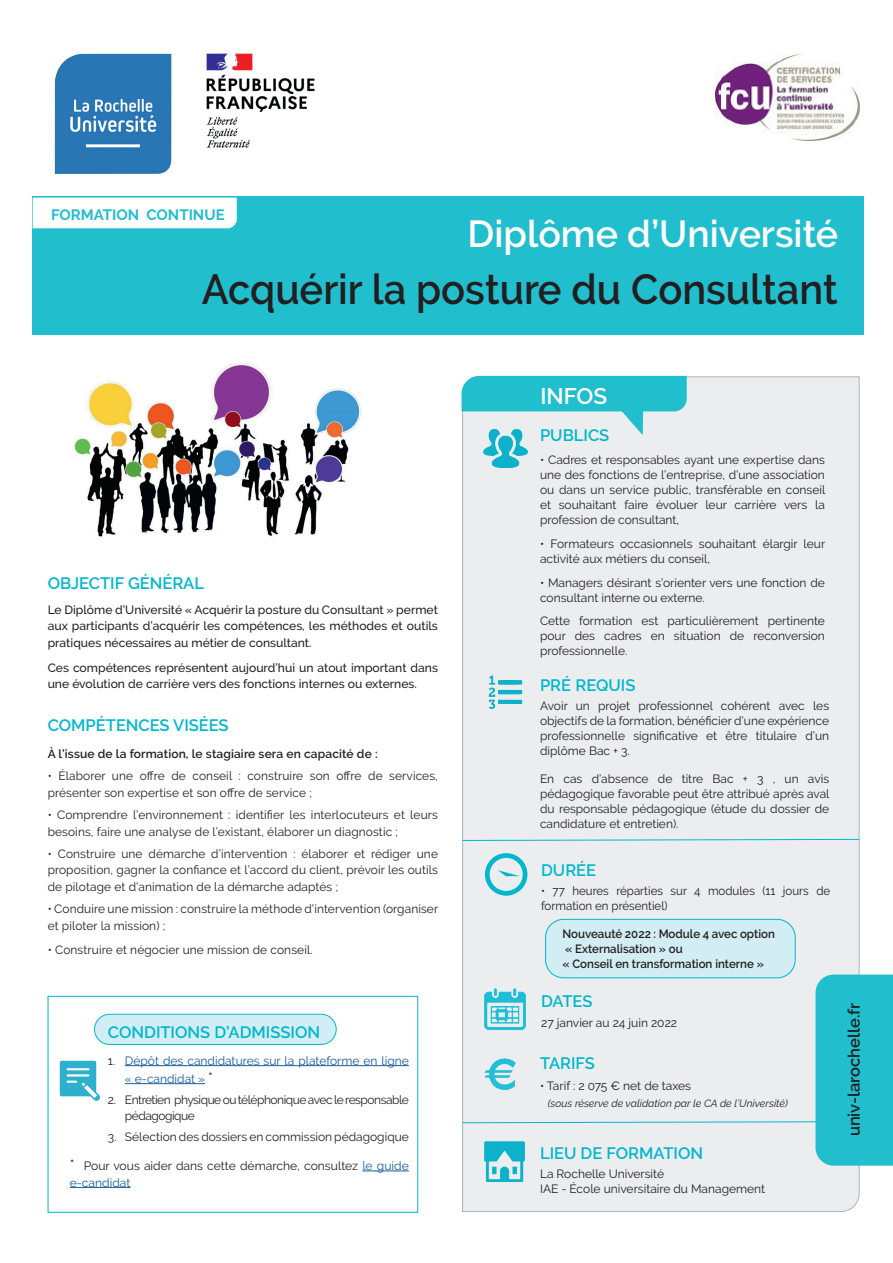
<style>
.page{position:relative;width:893px;height:1263px;background:#fff}
.page>*{position:absolute;margin:0;border:0;box-sizing:border-box;transform-origin:0 0}
.t1{font:600 42px "Raleway";color:#231f20;scale:.95 1}
.t2{font:600 37.5px "Raleway";color:#fff}
.t3{font:600 22.5px "Raleway";color:#fff}
.t4{font:600 16.5px "Raleway";color:#00b7ce}
.t5{font:600 16.5px "Raleway";color:#231f20}
.t6{font:700 15px "Raleway";color:#21bece}
.t7{font:12px/15px "Raleway";color:#231f20}
.t8{font:500 12px/16.5px "Raleway";color:#231f20;text-align:justify}
.t9{font:600 12px/15px "Raleway";color:#231f20;scale:.96 1}
.t10{font:12px/16.5px "Raleway";letter-spacing:-.04em;color:#231f20}
.t11{font:12px/15px "Raleway";color:#231f20;scale:.96 1}
.t12{font:12px/18px "Raleway";color:#175d9e}
.t13{font:600 12px "Raleway";color:#231f20}
.t14{font:italic 10.5px "Raleway";color:#231f20}
.s1{color:#231f20}
.s2{font-size:15px;color:#231f20}
.s3{font-size:15px}
.s4{color:#175d9e}
</style>
<div class="page">
<div style="left:32px;top:197px;width:831px;height:138px;background:#21bece"></div>
<img style="left:54px;top:53px;width:118px;height:121px">
<div style="left:462px;top:376px;width:398px;height:836px;background:#ebedef"></div>
<svg style="left:485px;top:853px;width:42px;height:43px"></svg>
<img style="left:484px;top:435px;width:43px;height:35px">
<img style="left:485px;top:667px;width:45px;height:48px">
<img style="left:485px;top:1166px;width:40px;height:15px">
<div style="left:95px;top:1014px;width:241px;height:30px;background:#d2edf3;border-radius:15px"></div>
<div style="left:94px;top:1014px;width:243px;height:31px;border:1px solid #00b7ce;border-radius:15px"></div>
<hr style="left:125px;top:1065px;width:284px;height:1px;background:#175d9e">
<hr style="left:125px;top:1083px;width:80px;height:1px;background:#175d9e">
<hr style="left:362px;top:1170px;width:47px;height:1px;background:#175d9e">
<hr style="left:70px;top:1187px;width:61px;height:1px;background:#175d9e">
<div style="left:48px;top:996px;width:370px;height:217px;border:1px solid #00b7ce"></div>
<svg style="left:462px;top:839px;width:397px;height:2px"></svg>
<svg style="left:462px;top:376px;width:225px;height:59px"></svg>
<svg style="left:462px;top:974px;width:431px;height:192px"></svg>
<img style="left:59px;top:1060px;width:40px;height:41px">
<img style="left:74px;top:363px;width:288px;height:174px">
<img style="left:715px;top:55px;width:144px;height:85px">
<img style="left:206px;top:53px;width:109px;height:95px">
<svg style="left:32px;top:197px;width:205px;height:32px"></svg>
<div style="left:546px;top:919px;width:249px;height:59px;background:#d2edf3;border-radius:18px"></div>
<div style="left:545px;top:919px;width:250px;height:59px;border:1px solid #00b7ce;border-radius:18px"></div>
<p class="t6" style="left:51px;top:206px;width:175px">FORMATION CONTINUE</p>
<h2 class="t2" style="left:468px;top:212px;width:372px">Diplôme d’Université</h2>
<h1 class="t1" style="left:202px;top:265px;width:671px">Acquérir la posture du Consultant</h1>
<h3 class="t4" style="left:48px;top:573px;width:158px">OBJECTIF GÉNÉRAL</h3>
<p class="t8" style="left:48px;top:601px;width:392px">Le Diplôme d’Université « Acquérir la posture du Consultant » permet aux participants d’acquérir les compétences, les méthodes et outils pratiques nécessaires au métier de consultant.</p>
<p class="t8" style="left:48px;top:659px;width:392px">Ces compétences représentent aujourd’hui un atout important dans une évolution de carrière vers des fonctions internes ou externes.</p>
<h3 class="t4" style="left:48px;top:716px;width:183px">COMPÉTENCES VISÉES</h3>
<p class="t13" style="left:48px;top:747px;width:332px">À l’issue de la formation, le stagiaire sera en capacité de :</p>
<p class="t7" style="left:48px;top:768px;width:392px;line-height:16.5px">• Élaborer une offre de conseil : construire son offre de services, présenter son expertise et son offre de service ;</p>
<p class="t7" style="left:48px;top:806px;width:392px;line-height:16.5px">• Comprendre l’environnement : identifier les interlocuteurs et leurs besoins, faire une analyse de l’existant, élaborer un diagnostic ;</p>
<p class="t7" style="left:48px;top:845px;width:392px;line-height:16.5px;text-align:justify">• Construire une démarche d’intervention : élaborer et rédiger une proposition, gagner la confiance et l’accord du client, prévoir les outils de pilotage et d’animation de la démarche adaptés ;</p>
<p class="t7" style="left:48px;top:900px;width:392px;line-height:16.5px">• Conduire une mission : construire la méthode d’intervention (organiser et piloter la mission) ;</p>
<p class="t7" style="left:48px;top:942px;width:266px">• Construire et négocier une mission de conseil.</p>
<h3 class="t4" style="left:108px;top:1022px;width:214px">CONDITIONS D’ADMISSION</h3>
<p class="t12" style="left:125px;top:1051px;width:285px;text-indent:-17px"><span class="s1">1.</span> Dépôt des candidatures sur la plateforme en ligne « e-candidat » <span class="s2">*</span></p>
<p class="t10" style="left:125px;top:1091px;width:285px;text-indent:-17px">2. Entretien physique ou téléphonique avec le responsable pédagogique</p>
<p class="t7" style="left:108px;top:1129px;width:302px">3. Sélection des dossiers en commission pédagogique</p>
<p class="t7" style="left:70px;top:1157px;width:341px;line-height:16.5px"><span class="s3">*</span> Pour vous aider dans cette démarche, consultez <span class="s4">le guide e-candidat</span></p>
<h3 class="t3" style="left:540px;top:383px;width:68px">INFOS</h3>
<h3 class="t4" style="left:540px;top:426px;width:71px">PUBLICS</h3>
<p class="t7" style="left:540px;top:453px;width:287px;text-align:justify">• Cadres et responsables ayant une expertise dans une des fonctions de l’entreprise, d’une association ou dans un service public, transférable en conseil et souhaitant faire évoluer leur carrière vers la profession de consultant,</p>
<p class="t7" style="left:540px;top:536px;width:287px">• Formateurs occasionnels souhaitant élargir leur activité aux métiers du conseil,</p>
<p class="t7" style="left:540px;top:575px;width:286px">• Managers désirant s’orienter vers une fonction de consultant interne ou externe.</p>
<p class="t7" style="left:540px;top:613px;width:286px;text-align:justify">Cette formation est particulièrement pertinente pour des cadres en situation de reconversion professionnelle.</p>
<h3 class="t4" style="left:540px;top:675px;width:97px">PRÉ REQUIS</h3>
<p class="t7" style="left:540px;top:698px;width:291px;text-align:justify">Avoir un projet professionnel cohérent avec les objectifs de la formation, bénéficier d’une expérience professionnelle significative et être titulaire d’un diplôme Bac + 3.</p>
<p class="t7" style="left:540px;top:771px;width:291px;text-align:justify">En cas d’absence de titre Bac + 3 , un avis pédagogique favorable peut être attribué après aval du responsable pédagogique (étude du dossier de candidature et entretien).</p>
<h3 class="t4" style="left:541px;top:861px;width:57px">DURÉE</h3>
<p class="t11" style="left:541px;top:884px;width:303px">• 77 heures réparties sur 4 modules (11 jours de formation en présentiel)</p>
<p class="t9" style="left:562px;top:926px;width:223px">Nouveauté 2022 : Module 4 avec option « Externalisation » ou<br>« Conseil en transformation interne »</p>
<h3 class="t4" style="left:541px;top:992px;width:53px">DATES</h3>
<p class="t7" style="left:541px;top:1015px;width:138px">27 janvier au 24 juin 2022</p>
<h3 class="t4" style="left:540px;top:1054px;width:56px">TARIFS</h3>
<p class="t7" style="left:540px;top:1078px;width:153px">• Tarif : 2 075 € net de taxes</p>
<p class="t14" style="left:548px;top:1097px;width:241px">(sous réserve de validation par le CA de l’Université)</p>
<h3 class="t4" style="left:540px;top:1143px;width:165px">LIEU DE FORMATION</h3>
<p class="t7" style="left:540px;top:1166px;width:227px">La Rochelle Université<br>IAE - École universitaire du Management</p>
<h3 class="t5" style="left:844px;top:1136px;width:135px;rotate:-90deg">univ-larochelle.fr</h3>
</div>
